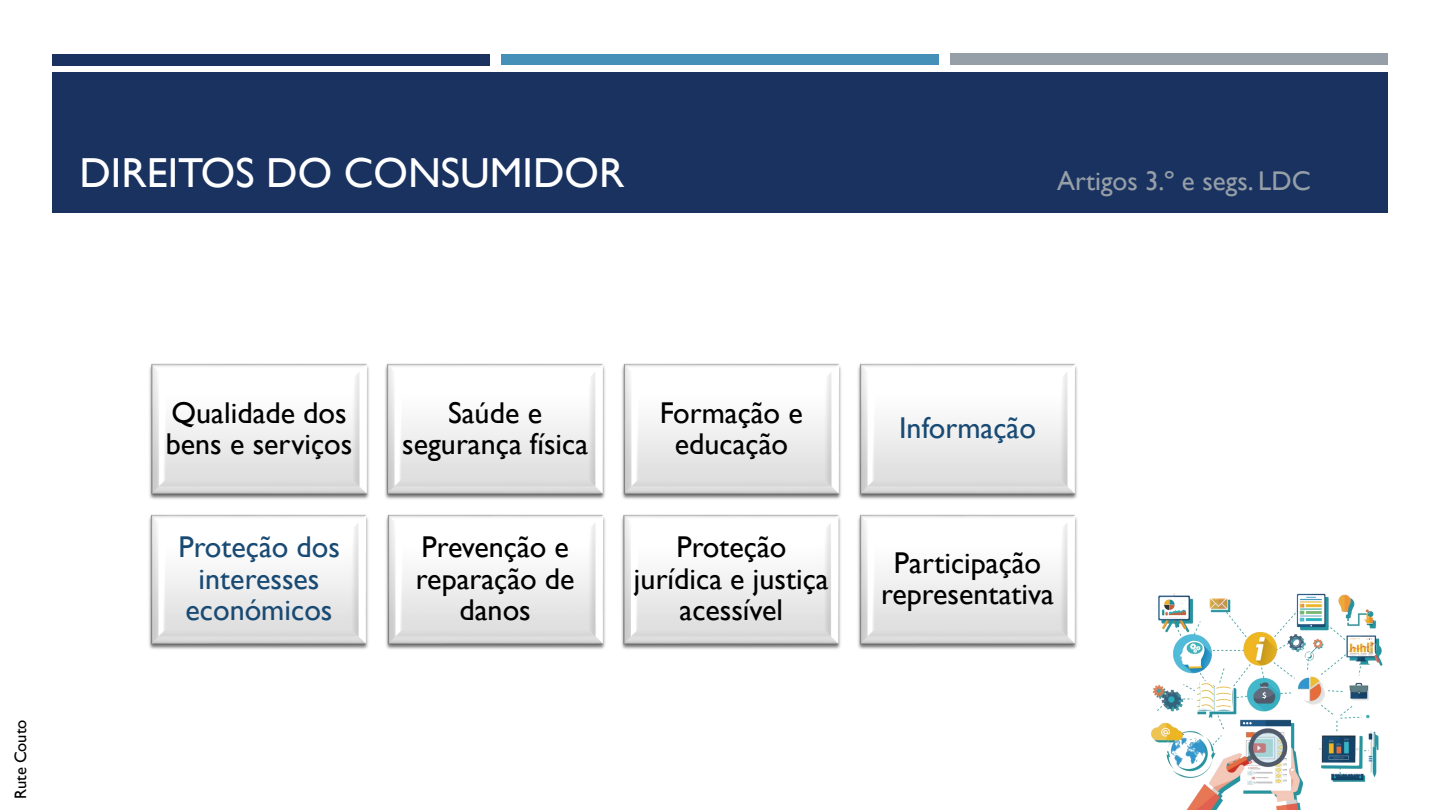
<style>
.page{position:relative;width:1440px;height:810px;background:#fff}
.page>*{position:absolute;margin:0;border:0;box-sizing:border-box;transform-origin:0 0}
.t1{font:42px "Gill Sans MT";color:#fff}
.t2{font:30.15px "Gill Sans MT";color:#000}
.t3{font:30.15px "Gill Sans MT";color:#194a73}
.t4{font:30px/31.3px "Gill Sans MT";color:#000;text-align:center}
.t5{font:30px/31.3px "Gill Sans MT";color:#194a73;text-align:center}
.t6{font:27px "Gill Sans MT";color:#969fa7}
.t7{font:16.5px "Gill Sans MT";color:#000}
</style>
<div class="page">
<div style="left:53px;top:54px;width:437px;height:11px;background:#1a3260"></div>
<div style="left:950px;top:54px;width:437px;height:11px;background:#969fa7"></div>
<div style="left:501px;top:54px;width:437px;height:11px;background:#4590b8"></div>
<div style="left:52px;top:73px;width:1336px;height:140px;background:#1a3260"></div>
<img style="left:149px;top:363px;width:220px;height:136px">
<img style="left:385px;top:363px;width:220px;height:136px">
<img style="left:622px;top:363px;width:219px;height:136px">
<img style="left:858px;top:363px;width:219px;height:136px">
<img style="left:149px;top:514px;width:219px;height:135px">
<img style="left:386px;top:514px;width:219px;height:135px">
<img style="left:621px;top:514px;width:220px;height:135px">
<img style="left:858px;top:514px;width:219px;height:135px">
<img style="left:1150px;top:593px;width:233px;height:217px">
<h2 class="t1" style="left:79px;top:148px;width:546px">DIREITOS DO CONSUMIDOR</h2>
<p class="t6" style="left:1057px;top:165px;width:255px">Artigos 3.º e segs. LDC</p>
<p class="t7" style="left:11px;top:799px;width:81px;rotate:-90deg">Rute Couto</p>
<p class="t4" style="left:166px;top:396px;width:188px;text-align:left">Qualidade dos bens e serviços</p>
<p class="t4" style="left:402px;top:396px;width:187px">Saúde e segurança física</p>
<p class="t4" style="left:660px;top:396px;width:145px">Formação e educação</p>
<p class="t5" style="left:178px;top:531px;width:163px">Proteção dos interesses</p>
<p class="t3" style="left:186px;top:592px;width:148px">económicos</p>
<p class="t4" style="left:416px;top:531px;width:160px;text-align:left">Prevenção e reparação de</p>
<p class="t2" style="left:460px;top:592px;width:73px">danos</p>
<p class="t4" style="left:634px;top:531px;width:196px">Proteção jurídica e justiça</p>
<p class="t2" style="left:680px;top:592px;width:105px">acessível</p>
<p class="t5" style="left:899px;top:412px;width:138px">Informação</p>
<p class="t4" style="left:881px;top:547px;width:174px">Participação representativa</p>
</div>
